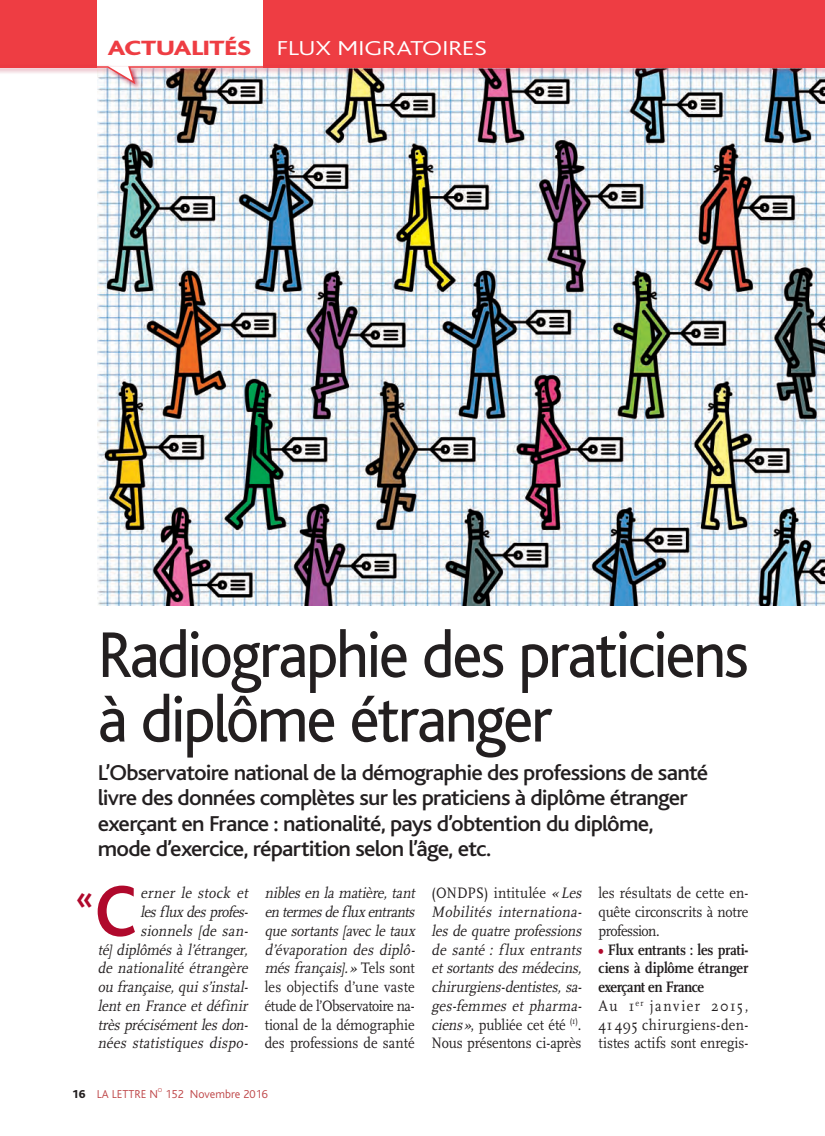
<style>
.page{position:relative;width:825px;height:1136px;background:#fff}
.page>*{position:absolute;margin:0;border:0;box-sizing:border-box;transform-origin:0 0}
._03_TEXTE_COURANT{font:700 75.45px "Bliss";color:#b0092c;scale:.9 1}
._01_TITRE_45{font:67.5px/64.5px "Bliss";letter-spacing:-.035em;color:#231f20;scale:.94 1}
._03_TEXTE_COURANT-2{font:700 31.5px "Bliss";color:#b0092c;scale:.9 1}
._02_CHAPO{font:500 22.5px/25.5px "Bliss";letter-spacing:-.035em;color:#231f20;scale:1.05 1}
.Surtitre{font:300 21px "Bliss";letter-spacing:-.015em;color:#fff;scale:1.28 1}
._03_TEXTE_COURANT-3{font:italic 15.75px/18.8px "Scala";letter-spacing:.01em;color:#231f20;scale:.9 1}
._03_TEXTE_COURANT-4{font:15.75px/18.8px "Scala";color:#231f20;text-align:justify;scale:.9 1}
._03_TEXTE_COURANT-5{font:700 15.75px/18.8px "Scala";letter-spacing:-.015em;color:#231f20;text-align:justify;scale:.9 1}
.t1{font:300 12px "Bliss";color:#be4547}
.t2{font:800 12px "Bliss";color:#231f20}
.t3{font:300 6px "Bliss";color:#be4547}
.s1{font-weight:800;font-size:21.6px;color:#ee3d43}
.s2{font-style:normal}
.s3{color:#b0092c}
</style>
<div class="page">
<img style="left:98px;top:91px;width:727px;height:514px">
<div style="left:0;top:0;width:825px;height:68px;background:#ee3d43"></div>
<div style="left:97px;top:0;width:165px;height:68px;background:#fff"></div>
<img style="left:0;top:65px;width:825px;height:26px">
<p class="Surtitre" style="left:108px;top:37px;width:298px"><span class="s1">ACTUALITÉS</span> FLUX MIGRATOIRES</p>
<p class="_01_TITRE_45" style="left:98px;top:624px;width:694px">Radiographie des praticiens à diplôme étranger</p>
<p class="_02_CHAPO" style="left:98px;top:760px;width:583px">L’Observatoire national de la démographie des professions de santé livre des données complètes sur les praticiens à diplôme étranger exerçant en France : nationalité, pays d’obtention du diplôme, mode d’exercice, répartition selon l’âge, etc.</p>
<p class="_03_TEXTE_COURANT" style="left:95px;top:871px;width:48px">C</p>
<p class="_03_TEXTE_COURANT-3" style="left:98px;top:884px;width:172px;text-align:right">erner le stock et lesfluxdesprofes&shy;sionnels [de san-<br>té] diplômés à l’étranger, de nationalité étrangère ou française, qui s’instal&shy;lent en France et définir très précisément les don&shy;nées statistiques dispo-</p>
<p class="_03_TEXTE_COURANT-3" style="left:265px;top:883px;width:172px">nibles en la matière, tant en termesdefluxentrants que sortants [avec le taux d’évaporation des diplô&shy;més français].» <span class="s2">Te l s s o n t les objectifs d’une vaste étude de l’Observatoire na&shy;tional de la démographie des professions de santé</span></p>
<p class="_03_TEXTE_COURANT-3" style="left:432px;top:884px;width:172px"><span class="s2">(ONDPS) intitulée</span> «Les<br>Mobilités internationa&shy;les de quatre professions de santé : flux entrants et sortants des médecins, chirurgiens- dentistes, sa&shy;ges- femmes et pharma&shy;ciens»<span class="s2">, publiée cet été</span> <sup>(1)</sup><span class="s2">.<br>Nous présentons ci-après</span></p>
<p class="_03_TEXTE_COURANT-4" style="left:598px;top:884px;width:168px">les résultats de cette en&shy;quête circonscrits à notre profession.</p>
<p class="_03_TEXTE_COURANT-2" style="left:76px;top:881px;width:21px">«</p>
<p class="_03_TEXTE_COURANT-5" style="left:598px;top:940px;width:168px"><span class="s3">•</span> Flux entrants : les prati&shy;ciens à diplôme étranger exerçant en France</p>
<p class="_03_TEXTE_COURANT-4" style="left:598px;top:996px;width:168px">Au 1<sup>er</sup> janvier 2015, 41 495 chirurgiens-den&shy;tistes actifs sont enregis-</p>
<p class="t1" style="left:97px;top:1087px;width:63px">LA LETTRE N</p>
<p class="t3" style="left:158px;top:1086px;width:6px">O</p>
<p class="t2" style="left:72px;top:1087px;width:15px">16</p>
<p class="t1" style="left:165px;top:1087px;width:104px">152 Novembre 2016</p>
</div>
